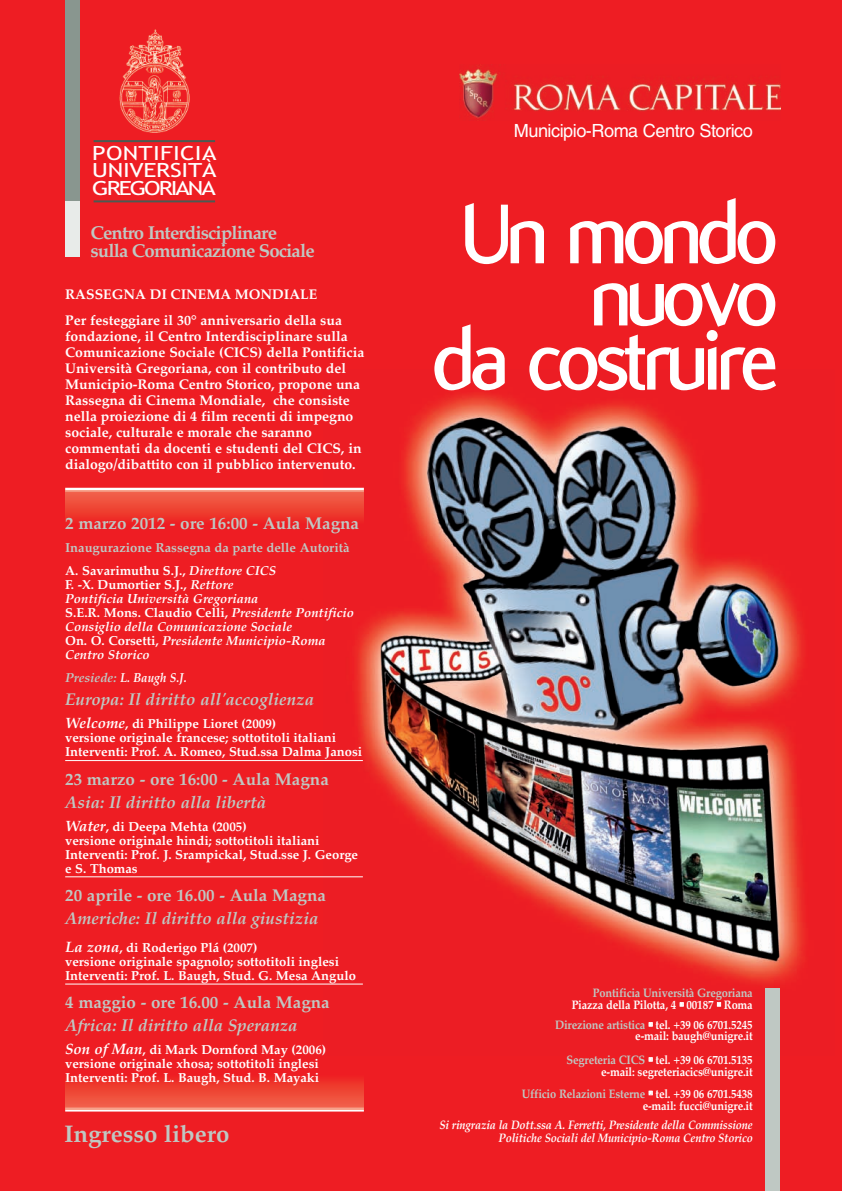
<style>
.page{position:relative;width:842px;height:1191px;background:#ee1d23}
.page>*{position:absolute;margin:0;border:0;box-sizing:border-box;transform-origin:0 0}
.t1{font:700 91px/64.1px "Flux";letter-spacing:-.07em;color:#fff;text-align:right}
.t2{font:700 24px "Palatino";color:#bfc8c3}
.t3{font:19.5px/17.7px "Trebuchet MS";letter-spacing:-.01em;color:#fff;text-align:justify;scale:1.25 1}
.t4{font:700 18.6px/17.1px "Palatino";letter-spacing:-.045em;color:#bfc8c3}
.t5{font:18.2px "Helvetica";letter-spacing:-.03em;color:#fff}
.t6{font:italic 700 17px "Palatino";color:#bfc8c3}
.t7{font:700 17px "Palatino";color:#bfc8c3}
.t8{font:700 14px/16px "Palatino";color:#fff}
.t9{font:700 13px/14px "Palatino";color:#fff}
.t10{font:italic 700 13px/14px "Palatino";color:#fff}
.t11{font:700 13px/23px "Palatino";color:#bfc8c3}
.t12{font:italic 700 13px "Palatino";color:#fff;scale:.9 1}
.t13{font:700 12.3px/12px "Palatino";letter-spacing:-.015em;color:#fff;text-align:right;scale:.9 1}
.t14{font:italic 700 12.3px/13px "Palatino";letter-spacing:-.015em;color:#fff;text-align:right;scale:.9 1}
.t15{font:700 12.3px/12px "Palatino";letter-spacing:-.015em;color:#bfc8c3;text-align:right;scale:.9 1}
.s1{color:#fff}
.s2{font-style:italic;color:#fff}
.s3{font-style:normal}
.s4{color:#bfc8c3}
.s5{font-style:italic;font-size:15px}
</style>
<div class="page">
<img style="left:324px;top:393px;width:481px;height:662px">
<img style="left:119px;top:29px;width:71px;height:104px">
<hr style="left:94px;top:140px;width:121px;height:2px;background:#4b5a52">
<hr style="left:94px;top:200px;width:121px;height:2px;background:#4b5a52">
<div style="left:65px;top:145px;width:15px;height:111px;background:#e8ebe9"></div>
<div style="left:65px;top:0;width:15px;height:201px;background:#89968f"></div>
<div style="left:765px;top:988px;width:14px;height:203px;background:#bfc8c3"></div>
<hr style="left:65px;top:488px;width:299px;height:4px;background:#fff">
<hr style="left:65px;top:523px;width:299px;height:1px;background:#ee2224">
<hr style="left:65px;top:522px;width:299px;height:1px;background:#ee2626">
<hr style="left:65px;top:521px;width:299px;height:1px;background:#ee2927">
<hr style="left:65px;top:520px;width:299px;height:1px;background:#ee2d28">
<hr style="left:65px;top:519px;width:299px;height:1px;background:#ef3129">
<hr style="left:65px;top:517px;width:299px;height:2px;background:#ef352b">
<hr style="left:65px;top:516px;width:299px;height:1px;background:#ef3c2e">
<hr style="left:65px;top:515px;width:299px;height:1px;background:#ef412f">
<hr style="left:65px;top:514px;width:299px;height:1px;background:#ef4531">
<hr style="left:65px;top:513px;width:299px;height:1px;background:#ef4833">
<hr style="left:65px;top:512px;width:299px;height:1px;background:#ef4b34">
<hr style="left:65px;top:511px;width:299px;height:1px;background:#ef4e36">
<hr style="left:65px;top:509px;width:299px;height:2px;background:#f05038">
<hr style="left:65px;top:508px;width:299px;height:1px;background:#f0553b">
<hr style="left:65px;top:507px;width:299px;height:1px;background:#f0583d">
<hr style="left:65px;top:506px;width:299px;height:1px;background:#f15b3f">
<hr style="left:65px;top:505px;width:299px;height:1px;background:#f15e42">
<hr style="left:65px;top:504px;width:299px;height:1px;background:#f16144">
<hr style="left:65px;top:503px;width:299px;height:1px;background:#f16447">
<hr style="left:65px;top:502px;width:299px;height:1px;background:#f26749">
<hr style="left:65px;top:500px;width:299px;height:2px;background:#f2694b">
<hr style="left:65px;top:499px;width:299px;height:1px;background:#f26d4f">
<hr style="left:65px;top:498px;width:299px;height:1px;background:#f36f51">
<hr style="left:65px;top:497px;width:299px;height:1px;background:#f37153">
<hr style="left:65px;top:496px;width:299px;height:1px;background:#f37455">
<hr style="left:65px;top:495px;width:299px;height:1px;background:#f37658">
<hr style="left:65px;top:494px;width:299px;height:1px;background:#f3795a">
<hr style="left:65px;top:493px;width:299px;height:1px;background:#f37b5c">
<hr style="left:65px;top:491px;width:299px;height:2px;background:#f37e5f">
<hr style="left:65px;top:490px;width:299px;height:1px;background:#f48263">
<svg style="left:65px;top:1109px;width:299px;height:2px"></svg>
<hr style="left:65px;top:1075px;width:299px;height:1px;background:#ee2325">
<hr style="left:65px;top:1076px;width:299px;height:1px;background:#ee2726">
<hr style="left:65px;top:1077px;width:299px;height:1px;background:#ee2b27">
<hr style="left:65px;top:1078px;width:299px;height:2px;background:#ee2e28">
<hr style="left:65px;top:1080px;width:299px;height:1px;background:#ef352b">
<hr style="left:65px;top:1081px;width:299px;height:1px;background:#ef3a2c">
<hr style="left:65px;top:1082px;width:299px;height:1px;background:#ef3e2e">
<hr style="left:65px;top:1083px;width:299px;height:1px;background:#ef4230">
<hr style="left:65px;top:1084px;width:299px;height:1px;background:#ef4732">
<hr style="left:65px;top:1085px;width:299px;height:1px;background:#ef4933">
<hr style="left:65px;top:1086px;width:299px;height:1px;background:#ef4c35">
<hr style="left:65px;top:1087px;width:299px;height:2px;background:#ef4e37">
<hr style="left:65px;top:1089px;width:299px;height:1px;background:#f05339">
<hr style="left:65px;top:1090px;width:299px;height:1px;background:#f0563b">
<hr style="left:65px;top:1091px;width:299px;height:1px;background:#f0593e">
<hr style="left:65px;top:1092px;width:299px;height:1px;background:#f15c40">
<hr style="left:65px;top:1093px;width:299px;height:1px;background:#f15f43">
<hr style="left:65px;top:1094px;width:299px;height:1px;background:#f16245">
<hr style="left:65px;top:1095px;width:299px;height:2px;background:#f26648">
<hr style="left:65px;top:1097px;width:299px;height:1px;background:#f2694b">
<hr style="left:65px;top:1098px;width:299px;height:1px;background:#f26b4d">
<hr style="left:65px;top:1099px;width:299px;height:1px;background:#f36d4f">
<hr style="left:65px;top:1100px;width:299px;height:1px;background:#f37052">
<hr style="left:65px;top:1101px;width:299px;height:1px;background:#f37254">
<hr style="left:65px;top:1102px;width:299px;height:1px;background:#f37456">
<hr style="left:65px;top:1103px;width:299px;height:1px;background:#f37758">
<hr style="left:65px;top:1104px;width:299px;height:2px;background:#f3795b">
<hr style="left:65px;top:1106px;width:299px;height:1px;background:#f37e5f">
<hr style="left:65px;top:1107px;width:299px;height:1px;background:#f48061">
<hr style="left:65px;top:1108px;width:299px;height:1px;background:#f48263">
<hr style="left:65px;top:760px;width:298px;height:1px;background:#fff">
<hr style="left:65px;top:876px;width:298px;height:1px;background:#fff">
<hr style="left:65px;top:983px;width:298px;height:1px;background:#fff">
<img style="left:460px;top:64px;width:320px;height:57px">
<h3 class="t3" style="left:92px;top:144px;width:101px">PONTIFICIA UNIVERSITÀ GREGORIANA</h3>
<h3 class="t4" style="left:91px;top:224px;width:226px">Centro Interdisciplinare sulla Comunicazione Sociale</h3>
<p class="t8" style="left:65px;top:281px;width:278px;line-height:26px">RASSEGNA DI CINEMA MONDIALE<br>Per festeggiare il 30° anniversario della sua</p>
<p class="t8" style="left:65px;top:328px;width:301px">fondazione, il Centro Interdisciplinare sulla Comunicazione Sociale (CICS) della Pontificia Università Gregoriana, con il contributo del Municipio-Roma Centro Storico, propone una Rassegna di Cinema Mondiale, che consiste nella proiezione di 4 film recenti di impegno sociale, culturale e morale che saranno commentati da docenti e studenti del CICS, in dialogo/dibattito con il pubblico intervenuto.</p>
<h3 class="t7" style="left:65px;top:513px;width:295px">2 marzo 2012 - ore 16:00 - Aula Magna</h3>
<p class="t11" style="left:65px;top:536px;width:286px">Inaugurazione Rassegna da parte delle Autorità<br><span class="s1">A. Savarimuthu S.J.,</span> <span class="s2">Direttore CICS</span></p>
<p class="t10" style="left:65px;top:578px;width:290px"><span class="s3">F. -X. Dumortier S.J.,</span> Rettore<br>Pontificia Università Gregoriana<br><span class="s3">S.E.R. Mons. Claudio Celli,</span> Presidente Pontificio Consiglio della Comunicazione Sociale<br><span class="s3">On. O. Corsetti,</span> Presidente Municipio-Roma Centro Storico</p>
<p class="t12" style="left:65px;top:670px;width:137px"><span class="s4">Presiede:</span> L. Baugh S.J.</p>
<h3 class="t6" style="left:65px;top:689px;width:250px">Europa: Il diritto all'accoglienza</h3>
<p class="t9" style="left:65px;top:717px;width:298px"><span class="s5">Welcome</span>, di Philippe Lioret (2009)<br>versione originale francese; sottotitoli italiani<br>Interventi: Prof. A. Romeo, Stud.ssa Dalma Janosi</p>
<h3 class="t7" style="left:65px;top:769px;width:265px">23 marzo - ore 16:00 - Aula Magna</h3>
<h3 class="t6" style="left:65px;top:792px;width:203px">Asia: Il diritto alla libertà</h3>
<p class="t9" style="left:65px;top:819px;width:294px"><span class="s5">Water</span>, di Deepa Mehta (2005)<br>versione originale hindi; sottotitoli italiani Interventi: Prof. J. Srampickal, Stud.sse J. George e S. Thomas</p>
<h3 class="t7" style="left:65px;top:885px;width:262px">20 aprile - ore 16.00 - Aula Magna</h3>
<h3 class="t6" style="left:65px;top:908px;width:255px">Americhe: Il diritto alla giustizia</h3>
<p class="t9" style="left:65px;top:940px;width:292px"><span class="s5">La zona</span>, di Roderigo Plá (2007)<br>versione originale spagnolo; sottotitoli inglesi<br>Interventi: Prof. L. Baugh, Stud. G. Mesa Angulo</p>
<h3 class="t7" style="left:65px;top:992px;width:266px">4 maggio - ore 16.00 - Aula Magna</h3>
<h3 class="t6" style="left:65px;top:1015px;width:234px">Africa: Il diritto alla Speranza</h3>
<p class="t9" style="left:65px;top:1042px;width:263px"><span class="s5">Son of Man</span>, di Mark Dornford May (2006) versione originale xhosa; sottotitoli inglesi<br>Interventi: Prof. L. Baugh, Stud. B. Mayaki</p>
<h2 class="t2" style="left:64px;top:1119px;width:167px">Ingresso libero</h2>
<h3 class="t5" style="left:514px;top:124px;width:241px">Municipio-Roma Centro Storico</h3>
<h1 class="t1" style="left:460px;top:200px;width:321px">Un mondo</h1>
<h1 class="t1" style="left:431px;top:262px;width:350px">nuovo<br>da costruire</h1>
<p class="t15" style="left:572px;top:986px;width:203px">Pontificia Università Gregoriana<br><span class="s1">Piazza della Pilotta, 4</span> <span class="s1">▪ 00187</span> <span class="s1">▪ Roma</span></p>
<p class="t13" style="left:555px;top:1019px;width:221px;line-height:11px"><span class="s4">Direzione artistica</span> ▪ tel. +39 06 6701.5245 e-mail: baugh@unigre.it</p>
<p class="t13" style="left:567px;top:1053px;width:208px"><span class="s4">Segreteria CICS</span> ▪ tel. +39 06 6701.5135 e-mail: segreteriacics@unigre.it</p>
<p class="t13" style="left:522px;top:1087px;width:258px"><span class="s4">Ufficio Relazioni Esterne</span> ▪ tel. +39 06 6701.5438 e-mail: fucci@unigre.it</p>
<p class="t14" style="left:440px;top:1118px;width:350px">Si ringrazia la Dott.ssa A. Ferretti, Presidente della Commissione<br>Politiche Sociali del Municipio-Roma Centro Storico</p>
</div>
